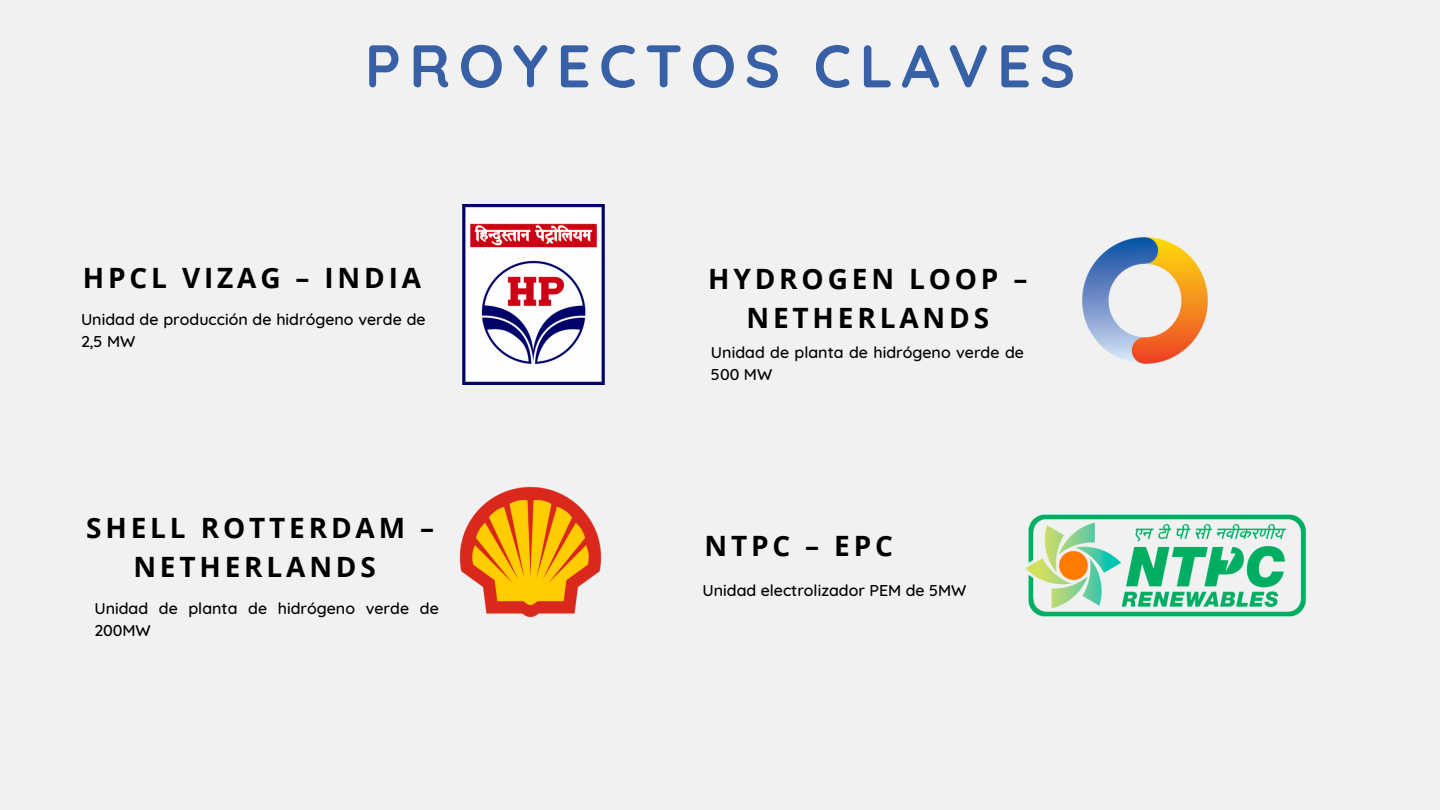
<style>
.page{position:relative;width:1440px;height:810px;background:#f1f1f1}
.page>*{position:absolute;margin:0;border:0;box-sizing:border-box;transform-origin:0 0}
.t1{font:700 60px "Quicksand";letter-spacing:.135em;color:#3760a7}
.t2{font:700 28px/39px "Open Sans";letter-spacing:.135em;color:#000;text-align:center}
.t3{font:500 16px/21.8px "Quicksand";color:#000}
</style>
<div class="page">
<img style="left:462px;top:204px;width:142px;height:180px">
<img style="left:460px;top:487px;width:141px;height:131px">
<img style="left:1082px;top:237px;width:126px;height:127px">
<img style="left:1025px;top:514px;width:281px;height:103px">
<h1 class="t1" style="left:365px;top:27px;width:712px">PROYECTOS CLAVES</h1>
<h2 class="t2" style="left:83px;top:257px;width:340px">HPCL VIZAG – INDIA</h2>
<p class="t3" style="left:81px;top:308px;width:346px">Unidad de producción de hidrógeno verde de<br>2,5 MW</p>
<h2 class="t2" style="left:86px;top:507px;width:349px">SHELL ROTTERDAM –<br>NETHERLANDS</h2>
<p class="t3" style="left:94px;top:597px;width:346px">Unidad de planta de hidrógeno verde de<br>200MW</p>
<h2 class="t2" style="left:708px;top:258px;width:321px">HYDROGEN LOOP –<br>NETHERLANDS</h2>
<p class="t3" style="left:711px;top:341px;width:314px">Unidad de planta de hidrógeno verde de<br>500 MW</p>
<h2 class="t2" style="left:704px;top:525px;width:190px">NTPC – EPC</h2>
<p class="t3" style="left:703px;top:579px;width:266px">Unidad electrolizador PEM de 5MW</p>
</div>
